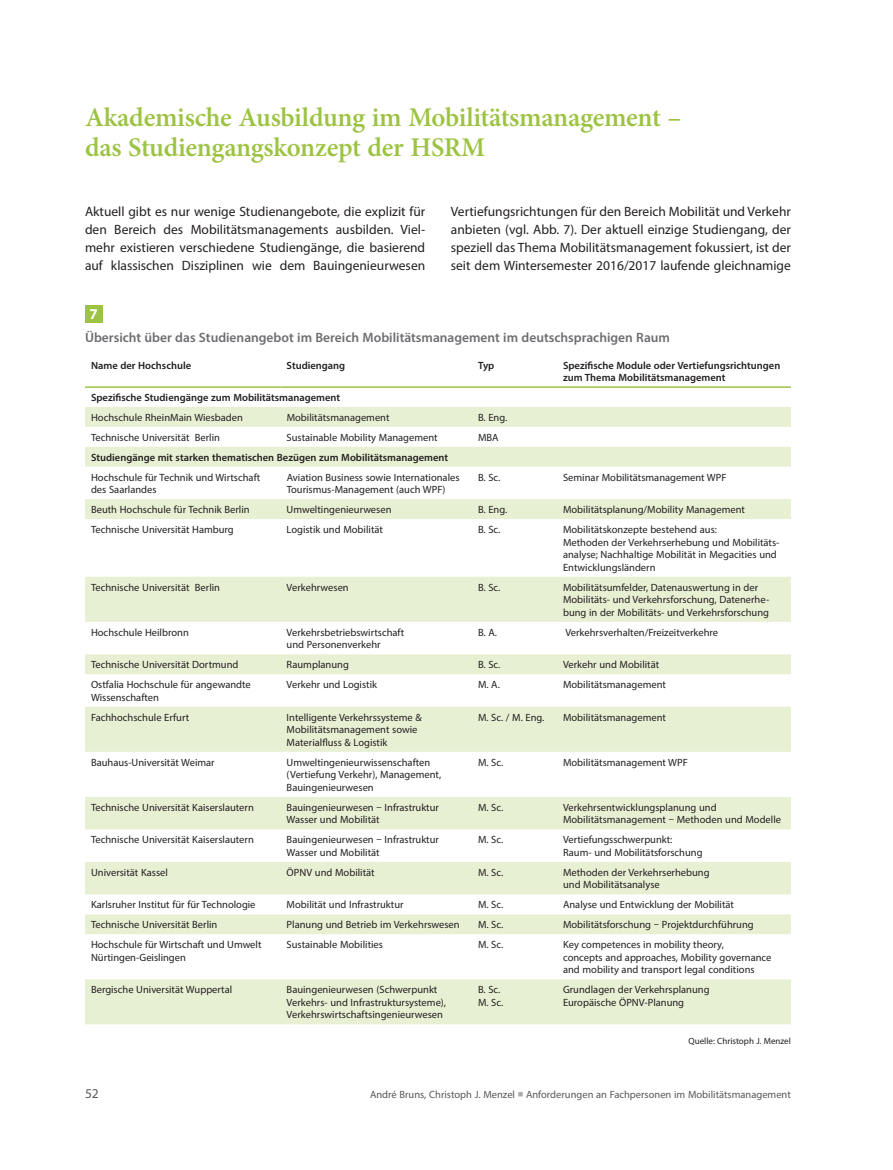
<style>
.page{position:relative;width:893px;height:1170px;background:#fff}
.page>*{position:absolute;margin:0;border:0;box-sizing:border-box;transform-origin:0 0}
.Überschrift_1{font:600 27px/30px "Minion Pro";letter-spacing:-.01em;color:#9dc342}
.t1{font:700 15px "Myriad Pro";color:#fff}
.Fließtext_1{font:13.5px/18px "Myriad Pro";color:#231f20;text-align:justify}
.Bildbeschreibung{font:600 13.5px "Myriad Pro";color:#6c6d70}
.t2{font:13.5px "Myriad Pro";color:#57585a}
.Tab-Text{font:10.5px/12.6px "Myriad Pro";color:#231f20}
.Tab-Text-2{font:600 10.5px/12.6px "Myriad Pro";color:#231f20}
.t3{font:10.5px "Myriad Pro";color:#57585a}
.Quelle{font:9px "Myriad Pro";color:#231f20}
.s1{color:#a8a9ad}
</style>
<div class="page">
<svg style="left:85px;top:407px;width:706px;height:617px"></svg>
<hr style="left:85px;top:386px;width:196px;height:2px;background:#9dc342">
<hr style="left:281px;top:386px;width:191px;height:2px;background:#9dc342">
<hr style="left:472px;top:386px;width:85px;height:2px;background:#9dc342">
<hr style="left:557px;top:386px;width:234px;height:2px;background:#9dc342">
<div style="left:86px;top:305px;width:17px;height:17px;background:#9dc342"></div>
<h2 class="Überschrift_1" style="left:85px;top:102px;width:598px">Akademische Ausbildung im Mobilitätsmanagement – das Studiengangskonzept der HSRM</h2>
<p class="Fließtext_1" style="left:85px;top:202px;width:342px">Aktuell gibt es nur wenige Studienangebote, die explizit für den Bereich des Mobilitätsmanagements ausbilden. Viel&shy;mehr existieren verschiedene Studiengänge, die basierend auf klassischen Disziplinen wie dem Bauingenieurwesen</p>
<p class="Fließtext_1" style="left:451px;top:202px;width:342px">Vertiefungsrichtungen für den Bereich Mobilität und Verkehr anbieten (vgl. Abb. 7). Der aktuell einzige Studiengang, der speziell das Thema Mobilitätsmanagement fokussiert, ist der seit dem Wintersemester 2016/2017 laufende gleichnamige</p>
<h2 class="t1" style="left:90px;top:304px;width:10px">7</h2>
<p class="Bildbeschreibung" style="left:85px;top:329px;width:586px">Übersicht über das Studienangebot im Bereich Mobilitätsmanagement im deutschsprachigen Raum</p>
<p class="Tab-Text-2" style="left:91px;top:358px;width:102px">Name der Hochschule</p>
<p class="Tab-Text-2" style="left:287px;top:358px;width:60px">Studiengang</p>
<p class="Tab-Text-2" style="left:478px;top:358px;width:18px">Typ</p>
<p class="Tab-Text-2" style="left:563px;top:358px;width:219px">Spezifische Module oder Vertiefungsrichtungen zum Thema Mobilitätsmanagement</p>
<p class="Tab-Text-2" style="left:91px;top:391px;width:251px">Spezifische Studiengänge zum Mobilitätsmanagement</p>
<p class="Tab-Text" style="left:91px;top:411px;width:153px">Hochschule RheinMain Wiesbaden</p>
<p class="Tab-Text" style="left:287px;top:411px;width:104px">Mobilitätsmanagement</p>
<p class="Tab-Text" style="left:478px;top:411px;width:31px">B. Eng.</p>
<p class="Tab-Text" style="left:91px;top:431px;width:131px">Technische Universität Berlin</p>
<p class="Tab-Text" style="left:287px;top:431px;width:153px">Sustainable Mobility Management</p>
<p class="Tab-Text" style="left:478px;top:431px;width:22px">MBA</p>
<p class="Tab-Text-2" style="left:91px;top:450px;width:359px">Studiengänge mit starken thematischen Bezügen zum Mobilitätsmanagement</p>
<p class="Tab-Text" style="left:91px;top:470px;width:171px">Hochschule für Technik und Wirtschaft des Saarlandes</p>
<p class="Tab-Text" style="left:287px;top:470px;width:174px">Aviation Business sowie Internationales<br>Tourismus-Management (auch WPF)</p>
<p class="Tab-Text" style="left:478px;top:470px;width:24px">B. Sc.</p>
<p class="Tab-Text" style="left:563px;top:470px;width:165px">Seminar Mobilitätsmanagement WPF</p>
<p class="Tab-Text" style="left:91px;top:503px;width:160px">Beuth Hochschule für Technik Berlin</p>
<p class="Tab-Text" style="left:287px;top:503px;width:106px">Umweltingenieurwesen</p>
<p class="Tab-Text" style="left:478px;top:503px;width:31px">B. Eng.</p>
<p class="Tab-Text" style="left:563px;top:503px;width:183px">Mobilitätsplanung/Mobility Management</p>
<p class="Tab-Text" style="left:91px;top:523px;width:144px">Technische Universität Hamburg</p>
<p class="Tab-Text" style="left:287px;top:523px;width:98px">Logistik und Mobilität</p>
<p class="Tab-Text" style="left:478px;top:523px;width:24px">B. Sc.</p>
<p class="Tab-Text" style="left:563px;top:523px;width:218px">Mobilitätskonzepte bestehend aus:<br>Methoden der Verkehrserhebung und Mobilitäts&shy;analyse; Nachhaltige Mobilität in Megacities und Entwicklungsländern</p>
<p class="Tab-Text" style="left:91px;top:580px;width:131px">Technische Universität Berlin</p>
<p class="Tab-Text" style="left:287px;top:580px;width:64px">Verkehrwesen</p>
<p class="Tab-Text" style="left:478px;top:580px;width:24px">B. Sc.</p>
<p class="Tab-Text" style="left:563px;top:580px;width:208px">Mobilitätsumfelder, Datenauswertung in der<br>Mobilitäts- und Verkehrsforschung, Datenerhe&shy;bung in der Mobilitäts- und Verkehrsforschung</p>
<p class="Tab-Text" style="left:91px;top:625px;width:99px">Hochschule Heilbronn</p>
<p class="Tab-Text" style="left:287px;top:625px;width:119px">Verkehrsbetriebswirtschaft und Personenverkehr</p>
<p class="Tab-Text" style="left:478px;top:625px;width:20px">B. A.</p>
<p class="Tab-Text" style="left:565px;top:625px;width:154px">Verkehrsverhalten/Freizeitverkehre</p>
<p class="Tab-Text" style="left:91px;top:658px;width:149px">Technische Universität Dortmund</p>
<p class="Tab-Text" style="left:287px;top:658px;width:64px">Raumplanung</p>
<p class="Tab-Text" style="left:478px;top:658px;width:24px">B. Sc.</p>
<p class="Tab-Text" style="left:563px;top:658px;width:98px">Verkehr und Mobilität</p>
<p class="Tab-Text" style="left:91px;top:678px;width:161px">Ostfalia Hochschule für angewandte<br>Wissenschaften</p>
<p class="Tab-Text" style="left:287px;top:678px;width:92px">Verkehr und Logistik</p>
<p class="Tab-Text" style="left:478px;top:678px;width:23px">M. A.</p>
<p class="Tab-Text" style="left:563px;top:678px;width:104px">Mobilitätsmanagement</p>
<p class="Tab-Text" style="left:91px;top:710px;width:100px">Fachhochschule Erfurt</p>
<p class="Tab-Text" style="left:287px;top:710px;width:137px">Intelligente Verkehrssysteme &amp;<br>Mobilitätsmanagement sowie<br>Materialfluss &amp; Logistik</p>
<p class="Tab-Text" style="left:478px;top:710px;width:68px">M. Sc. / M. Eng.</p>
<p class="Tab-Text" style="left:563px;top:710px;width:104px">Mobilitätsmanagement</p>
<p class="Tab-Text" style="left:91px;top:755px;width:125px">Bauhaus-Universität Weimar</p>
<p class="Tab-Text" style="left:287px;top:755px;width:156px">Umweltingenieurwissenschaften (Vertiefung Verkehr), Management,<br>Bauingenieurwesen</p>
<p class="Tab-Text" style="left:478px;top:755px;width:27px">M. Sc.</p>
<p class="Tab-Text" style="left:563px;top:755px;width:126px">Mobilitätsmanagement WPF</p>
<p class="Tab-Text" style="left:91px;top:800px;width:164px">Technische Universität Kaiserslautern</p>
<p class="Tab-Text" style="left:287px;top:800px;width:154px">Bauingenieurwesen – Infrastruktur<br>Wasser und Mobilität</p>
<p class="Tab-Text" style="left:478px;top:800px;width:27px">M. Sc.</p>
<p class="Tab-Text" style="left:563px;top:800px;width:220px">Verkehrsentwicklungsplanung und<br>Mobilitätsmanagement – Methoden und Modelle</p>
<p class="Tab-Text" style="left:91px;top:833px;width:164px">Technische Universität Kaiserslautern</p>
<p class="Tab-Text" style="left:287px;top:833px;width:154px">Bauingenieurwesen – Infrastruktur<br>Wasser und Mobilität</p>
<p class="Tab-Text" style="left:478px;top:833px;width:27px">M. Sc.</p>
<p class="Tab-Text" style="left:563px;top:833px;width:141px">Vertiefungsschwerpunkt:<br>Raum- und Mobilitätsforschung</p>
<p class="Tab-Text" style="left:91px;top:865px;width:78px">Universität Kassel</p>
<p class="Tab-Text" style="left:287px;top:865px;width:90px">ÖPNV und Mobilität</p>
<p class="Tab-Text" style="left:478px;top:865px;width:27px">M. Sc.</p>
<p class="Tab-Text" style="left:563px;top:865px;width:148px">Methoden der Verkehrserhebung und Mobilitätsanalyse</p>
<p class="Tab-Text" style="left:91px;top:898px;width:166px">Karlsruher Institut für für Technologie</p>
<p class="Tab-Text" style="left:287px;top:898px;width:118px">Mobilität und Infrastruktur</p>
<p class="Tab-Text" style="left:478px;top:898px;width:27px">M. Sc.</p>
<p class="Tab-Text" style="left:563px;top:898px;width:172px">Analyse und Entwicklung der Mobilität</p>
<p class="Tab-Text" style="left:91px;top:918px;width:128px">Technische Universität Berlin</p>
<p class="Tab-Text" style="left:287px;top:918px;width:175px">Planung und Betrieb im Verkehrswesen</p>
<p class="Tab-Text" style="left:478px;top:918px;width:27px">M. Sc.</p>
<p class="Tab-Text" style="left:563px;top:918px;width:192px">Mobilitätsforschung – Projektdurchführung</p>
<p class="Tab-Text" style="left:91px;top:938px;width:172px">Hochschule für Wirtschaft und Umwelt<br>Nürtingen-Geislingen</p>
<p class="Tab-Text" style="left:287px;top:938px;width:98px">Sustainable Mobilities</p>
<p class="Tab-Text" style="left:478px;top:938px;width:27px">M. Sc.</p>
<p class="Tab-Text" style="left:563px;top:938px;width:210px">Key competences in mobility theory,<br>concepts and approaches, Mobility governance and mobility and transport legal conditions</p>
<p class="Tab-Text" style="left:91px;top:983px;width:143px">Bergische Universität Wuppertal</p>
<p class="Tab-Text" style="left:287px;top:983px;width:161px">Bauingenieurwesen (Schwerpunkt<br>Verkehrs- und Infrastruktursysteme),</p>
<p class="Tab-Text" style="left:287px;top:1008px;width:158px">Verkehrswirtschaftsingenieurwesen</p>
<p class="Tab-Text" style="left:563px;top:983px;width:148px">Grundlagen der Verkehrsplanung</p>
<p class="Tab-Text" style="left:563px;top:995px;width:123px">Europäische ÖPNV-Planung</p>
<p class="Tab-Text" style="left:478px;top:983px;width:24px">B. Sc.</p>
<p class="Tab-Text" style="left:478px;top:995px;width:27px">M. Sc.</p>
<p class="Quelle" style="left:689px;top:1035px;width:104px">Quelle: Christoph J. Menzel</p>
<p class="t2" style="left:85px;top:1085px;width:15px">52</p>
<p class="t3" style="left:370px;top:1087px;width:422px">André Bruns, Christoph J. Menzel <span class="s1">■</span> Anforderungen an Fachpersonen im Mobilitätsmanagement</p>
</div>
